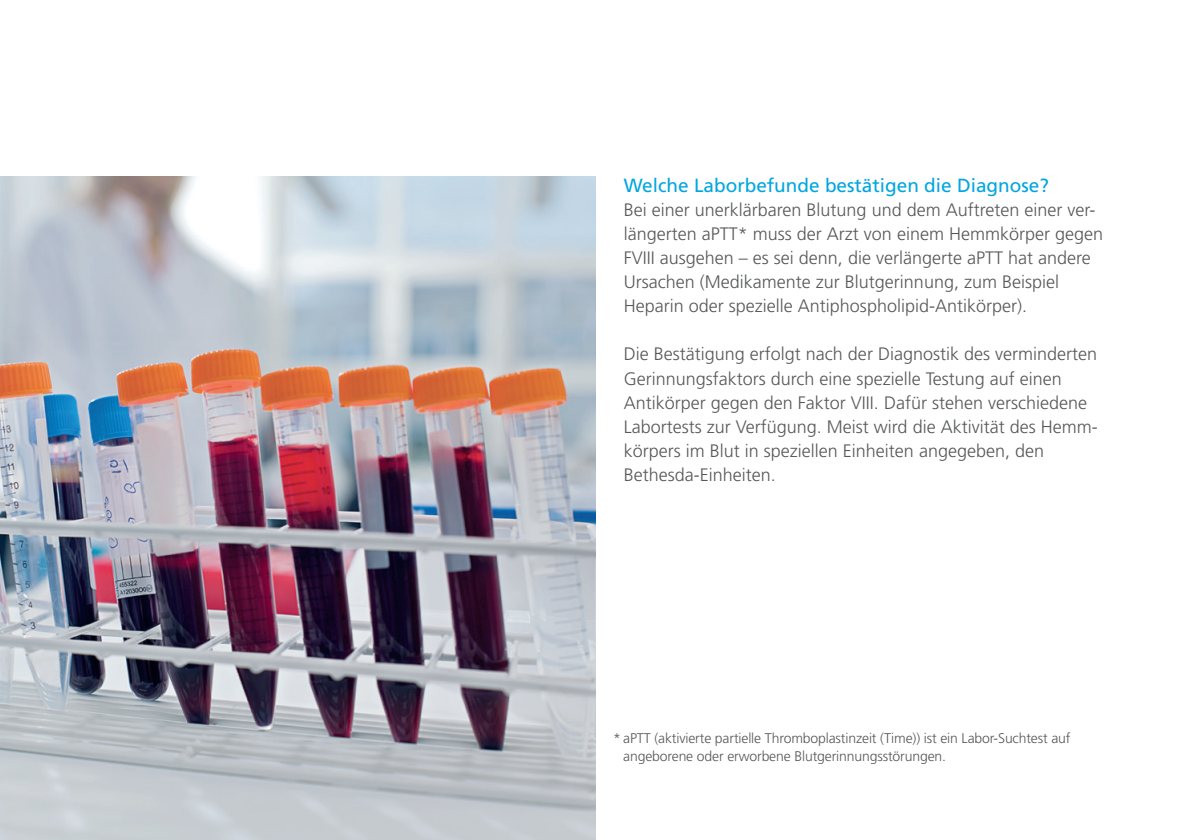
<style>
.page{position:relative;width:1191px;height:840px;background:#fff}
.page>*{position:absolute;margin:0;border:0;box-sizing:border-box;transform-origin:0 0}
.t1{font:19px "Frutiger LT Std";color:#00a6e0}
.t2{font:300 18px/24px "Frutiger LT Std";color:#57585a}
.t3{font:300 14px/18px "Frutiger LT Std";letter-spacing:-.01em;color:#57585a}
</style>
<div class="page">
<img style="left:0;top:176px;width:595px;height:663px">
<p class="t1" style="left:624px;top:174px;width:426px">Welche Laborbefunde bestätigen die Diagnose?</p>
<p class="t2" style="left:624px;top:198px;width:481px">Bei einer unerklärbaren Blutung und dem Auftreten einer ver&shy;längerten aPTT* muss der Arzt von einem Hemmkörper gegen FVIII ausgehen – es sei denn, die verlängerte aPTT hat andere Ursachen (Medikamente zur Blutgerinnung, zum Beispiel Heparin oder spezielle Antiphospholipid-Antikörper).</p>
<p class="t2" style="left:624px;top:342px;width:475px">Die Bestätigung erfolgt nach der Diagnostik des verminderten Gerinnungsfaktors durch eine spezielle Testung auf einen Antikörper gegen den Faktor VIII. Dafür stehen verschiedene Labortests zur Verfügung. Meist wird die Aktivität des Hemm&shy;körpers im Blut in speziellen Einheiten angegeben, den Bethesda-Einheiten.</p>
<p class="t3" style="left:623px;top:729px;width:449px;text-indent:-10px">* aPTT (aktivierte partielle Thromboplastinzeit (Time)) ist ein Labor-Suchtest auf angeborene oder erworbene Blutgerinnungsstörungen.</p>
</div>
